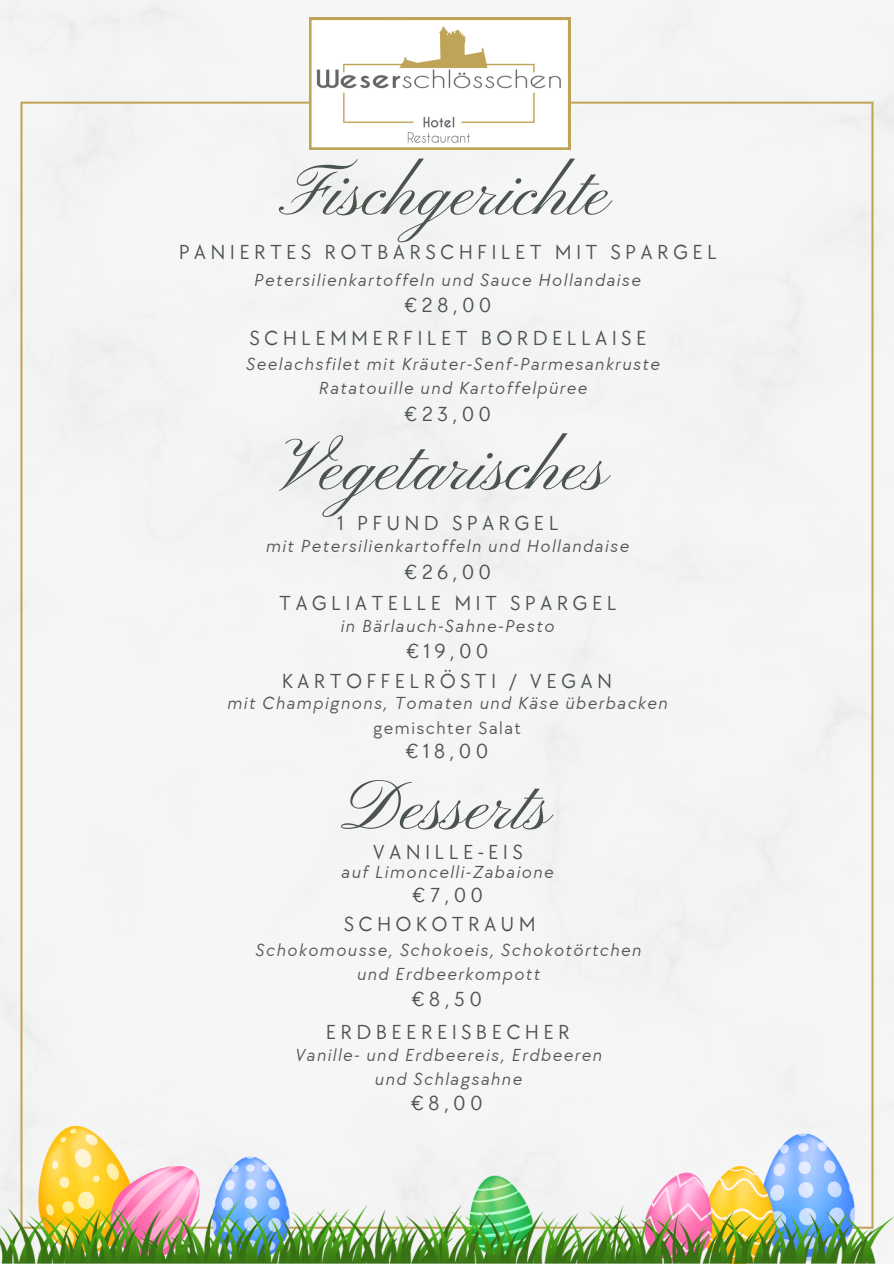
<style>
.page{position:relative;width:894px;height:1264px;background:#fff}
.page>*{position:absolute;margin:0;border:0;box-sizing:border-box;transform-origin:0 0}
.t1{font:72px "Pinyon Script";color:#4c554d}
.t2{font:21px "TT Chocolates";letter-spacing:.2em;color:#4c554d}
.t3{font:italic 18px "TT Chocolates";letter-spacing:.08em;color:#545454}
.t4{font:18px "TT Chocolates";letter-spacing:.08em;color:#545454}
</style>
<div class="page">
<div style="left:0;top:0;width:893px;height:1126px;background:#f5f5f5"></div>
<div style="left:20px;top:102px;width:853px;height:1024px;background:#f5f5f5"></div>
<svg style="left:309px;top:18px;width:261px;height:131px"></svg>
<img style="left:0;top:1126px;width:893px;height:137px">
<p class="t1" style="left:284px;top:152px;width:329px">Fischgerichte</p>
<p class="t2" style="left:179px;top:240px;width:539px">PANIERTES ROTBARSCHFILET MIT SPARGEL</p>
<p class="t3" style="left:253px;top:269px;width:388px">Petersilienkartoffeln und Sauce Hollandaise</p>
<p class="t2" style="left:404px;top:293px;width:88px">€28,00</p>
<p class="t2" style="left:249px;top:326px;width:398px">SCHLEMMERFILET BORDELLAISE</p>
<h2 class="t3" style="left:245px;top:353px;width:415px">Seelachsfilet mit Kräuter-Senf-Parmesankruste</h2>
<h2 class="t3" style="left:318px;top:378px;width:270px">Ratatouille und Kartoffelpüree</h2>
<p class="t2" style="left:404px;top:402px;width:88px">€23,00</p>
<p class="t1" style="left:285px;top:427px;width:325px">Vegetarisches</p>
<h2 class="t2" style="left:337px;top:511px;width:223px">1 PFUND SPARGEL</h2>
<h1 class="t3" style="left:265px;top:536px;width:364px">mit Petersilienkartoffeln und Hollandaise</h1>
<p class="t2" style="left:404px;top:560px;width:88px">€26,00</p>
<h2 class="t2" style="left:279px;top:590px;width:339px">TAGLIATELLE MIT SPARGEL</h2>
<h2 class="t3" style="left:340px;top:616px;width:215px">in Bärlauch-Sahne-Pesto</h2>
<h1 class="t2" style="left:282px;top:669px;width:332px">KARTOFFELRÖSTI / VEGAN</h1>
<h2 class="t3" style="left:227px;top:692px;width:442px">mit Champignons, Tomaten und Käse überbacken</h2>
<h2 class="t4" style="left:373px;top:717px;width:149px">gemischter Salat</h2>
<h2 class="t2" style="left:405px;top:739px;width:84px">€18,00</h2>
<p class="t2" style="left:406px;top:639px;width:84px">€19,00</p>
<h2 class="t1" style="left:342px;top:766px;width:212px">Desserts</h2>
<p class="t2" style="left:373px;top:839px;width:152px">VANILLE-EIS</p>
<p class="t3" style="left:341px;top:862px;width:214px">auf Limoncelli-Zabaione</p>
<h2 class="t2" style="left:412px;top:882px;width:72px">€7,00</h2>
<h1 class="t2" style="left:343px;top:912px;width:193px">SCHOKOTRAUM</h1>
<h2 class="t3" style="left:255px;top:939px;width:387px">Schokomousse, Schokoeis, Schokotörtchen</h2>
<h2 class="t3" style="left:356px;top:964px;width:185px">und Erdbeerkompott</h2>
<h2 class="t2" style="left:326px;top:1019px;width:245px">ERDBEEREISBECHER</h2>
<h2 class="t3" style="left:294px;top:1044px;width:308px">Vanille- und Erdbeereis, Erdbeeren</h2>
<h2 class="t3" style="left:374px;top:1069px;width:149px">und Schlagsahne</h2>
<h2 class="t2" style="left:412px;top:986px;width:72px">€8,50</h2>
<p class="t2" style="left:411px;top:1090px;width:73px">€8,00</p>
</div>
